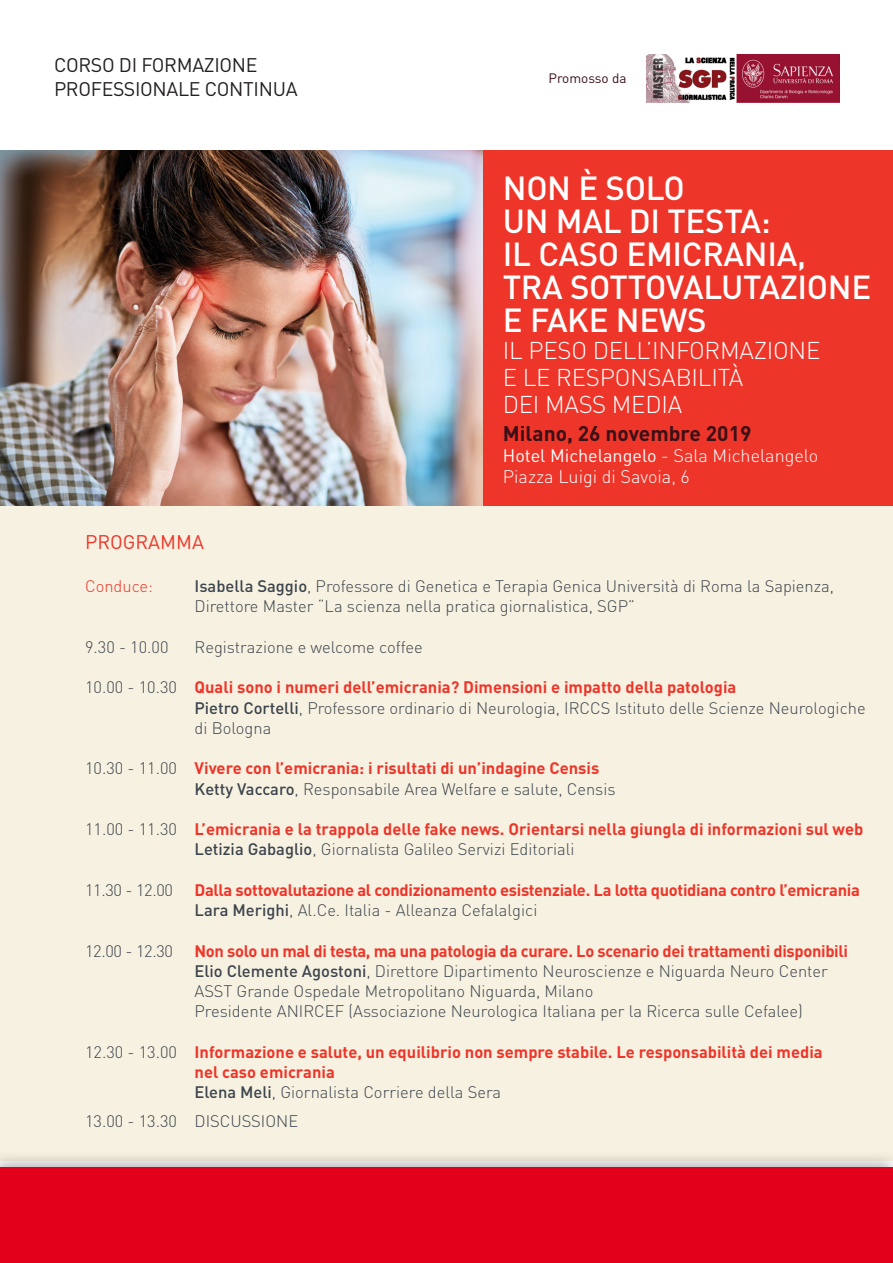
<style>
.page{position:relative;width:893px;height:1263px;background:#fff}
.page>*{position:absolute;margin:0;border:0;box-sizing:border-box;transform-origin:0 0}
.t1{font:500 33px/33px "DIN";letter-spacing:-.01em;color:#fff}
.t2{font:300 24px/27px "DIN";letter-spacing:-.01em;color:#fff}
.t3{font:700 21px "DIN";color:#3b1117}
.t4{font:19.5px "DIN";letter-spacing:-.015em;color:#231f20}
.t5{font:19.5px "DIN";color:#ee3529}
.t6{font:18px "DIN";color:#fff}
.t7{font:300 18px "DIN";color:#fff}
.t8{font:300 16.5px/20.2px "DIN";color:#3c444c}
.t9{font:700 16.5px/20.2px "DIN";color:#ee3529}
.t10{font:700 16.5px/20.2px "DIN";letter-spacing:-.02em;color:#ee3529}
.t11{font:300 16.5px "DIN";color:#ee3529}
.t12{font:13.5px "DIN";color:#3b1117}
.s1{font-weight:300}
.s2{font-weight:500}
.s3{font-weight:300;color:#3c444c}
.s4{font-weight:500;color:#3c444c}
</style>
<div class="page">
<img style="left:0;top:151px;width:483px;height:355px">
<div style="left:0;top:506px;width:893px;height:655px;background:#f7f1e1"></div>
<div style="left:0;top:1149px;width:893px;height:114px;background:#231f20;opacity:.35"></div>
<div style="left:0;top:1167px;width:893px;height:96px;background:#e2001a"></div>
<img style="left:646px;top:54px;width:193px;height:49px">
<div style="left:483px;top:151px;width:410px;height:355px;background:#ee3529"></div>
<p class="t4" style="left:54px;top:52px;width:205px">CORSO DI FORMAZIONE</p>
<p class="t4" style="left:54px;top:76px;width:245px">PROFESSIONALE CONTINUA</p>
<p class="t12" style="left:549px;top:69px;width:80px">Promosso da</p>
<p class="t1" style="left:503px;top:170px;width:370px">NON È SOLO<br>UN MAL DI TESTA:<br>IL CASO EMICRANIA,<br>TRA SOTTOVALUTAZIONE<br>E FAKE NEWS</p>
<p class="t2" style="left:503px;top:336px;width:319px">IL PESO DELL’INFORMAZIONE<br>E LE RESPONSABILITÀ<br>DEI MASS MEDIA</p>
<p class="t3" style="left:503px;top:420px;width:250px">Milano, 26 novembre 2019</p>
<p class="t6" style="left:503px;top:444px;width:317px">Hotel Michelangelo <span class="s1">- Sala Michelangelo</span></p>
<p class="t7" style="left:503px;top:466px;width:189px">Piazza Luigi di Savoia, 6</p>
<p class="t5" style="left:85px;top:529px;width:120px">PROGRAMMA</p>
<p class="t11" style="left:85px;top:576px;width:69px">Conduce:</p>
<p class="t8" style="left:195px;top:576px;width:641px"><span class="s2">Isabella Saggio</span>, Professore di Genetica e Terapia Genica Università di Roma la Sapienza,</p>
<p class="t8" style="left:195px;top:596px;width:442px">Direttore Master “La scienza nella pratica giornalistica, SGP”</p>
<p class="t8" style="left:85px;top:637px;width:85px">9.30 - 10.00</p>
<p class="t8" style="left:195px;top:637px;width:230px">Registrazione e welcome coffee</p>
<p class="t9" style="left:85px;top:677px;width:653px"><span class="s3">10.00 - 10.30</span> Quali sono i numeri dell’emicrania? Dimensioni e impatto della patologia</p>
<p class="t8" style="left:195px;top:697px;width:673px"><span class="s2">Pietro Cortelli</span>, Professore ordinario di Neurologia, IRCCS Istituto delle Scienze Neurologiche</p>
<p class="t8" style="left:195px;top:718px;width:78px">di Bologna</p>
<p class="t9" style="left:85px;top:758px;width:516px"><span class="s3">10.30 - 11.00</span> Vivere con l’emicrania: i risultati di un’indagine Censis</p>
<p class="t8" style="left:195px;top:778px;width:423px"><span class="s2">Ketty Vaccaro</span>, Responsabile Area Welfare e salute, Censis</p>
<p class="t9" style="left:85px;top:818px;width:780px"><span class="s3">11.00 - 11.30</span> L’emicrania e la trappola delle fake news. Orientarsi nella giungla di informazioni sul web</p>
<p class="t8" style="left:195px;top:839px;width:382px"><span class="s2">Letizia Gabaglio</span>, Giornalista Galileo Servizi Editoriali</p>
<p class="t8" style="left:85px;top:880px;width:90px">11.30 - 12.00</p>
<p class="t10" style="left:195px;top:879px;width:667px">Dalla sottovalutazione al condizionamento esistenziale. La lotta quotidiana contro l’emicrania<br><span class="s4">Lara Merighi</span><span class="s3">, Al.Ce. Italia - Alleanza Cefalalgici</span></p>
<p class="t8" style="left:85px;top:940px;width:90px">12.00 - 12.30</p>
<p class="t10" style="left:195px;top:940px;width:655px">Non solo un mal di testa, ma una patologia da curare. Lo scenario dei trattamenti disponibili</p>
<p class="t8" style="left:195px;top:961px;width:635px"><span class="s2">Elio Clemente Agostoni</span>, Direttore Dipartimento Neuroscienze e Niguarda Neuro Center<br>ASST Grande Ospedale Metropolitano Niguarda, Milano</p>
<p class="t8" style="left:195px;top:1001px;width:610px">Presidente ANIRCEF (Associazione Neurologica Italiana per la Ricerca sulle Cefalee)</p>
<p class="t9" style="left:195px;top:1041px;width:630px;text-indent:-109px"><span class="s3">12.30 - 13.00</span> Informazione e salute, un equilibrio non sempre stabile. Le responsabilità dei media nel caso emicrania</p>
<p class="t8" style="left:195px;top:1082px;width:308px"><span class="s2">Elena Meli</span>, Giornalista Corriere della Sera</p>
<p class="t8" style="left:85px;top:1111px;width:215px">13.00 - 13.30 DISCUSSIONE</p>
</div>
